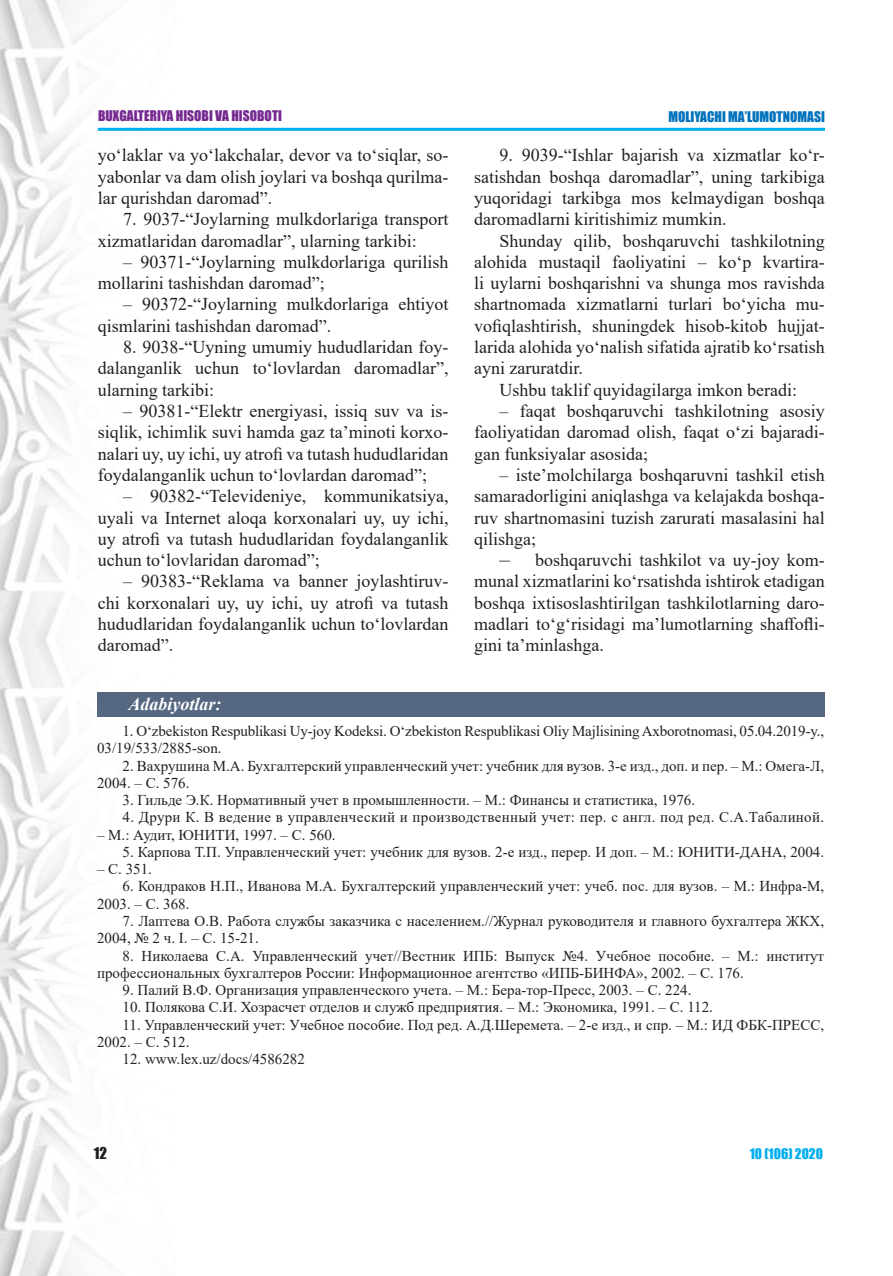
<style>
.page{position:relative;width:893px;height:1276px;background:#fff}
.page>*{position:absolute;margin:0;border:0;box-sizing:border-box;transform-origin:0 0}
.t1{font:18px/21.3px "Times New Roman";color:#231f20;text-align:justify}
.t2{font:italic 700 18px "Times New Roman";color:#fff}
.Footnote_text{font:15px/17.2px "Times New Roman";color:#231f20}
.Footnote_text-2{font:15px "Times New Roman";letter-spacing:.02em;color:#231f20}
.t3{font:15px "Impact";color:#231f20}
.t4{font:13.5px "Impact";color:#762a91}
.t5{font:13.5px "Impact";color:#0072bc}
.t6{font:13.5px "Impact";color:#00aeef}
.s1{font-size:21px}
</style>
<div class="page">
<img style="left:0;top:0;width:196px;height:1276px">
<hr style="left:98px;top:128px;width:727px;height:3px;background:#00aeef">
<div style="left:97px;top:692px;width:727px;height:24px;background:#566782"></div>
<p class="t4" style="left:98px;top:105px;width:186px">BUXGALTERIYA HISOBI VA HISOBOTI</p>
<p class="t1" style="left:98px;top:144px;width:352px">yo‘laklar va yo‘lakchalar, devor va to‘siqlar, so&shy;yabonlar va dam olish joylari va boshqa qurilma&shy;lar qurishdan daromad”.</p>
<p class="t1" style="left:98px;top:208px;width:352px;text-indent:26px">7. 9037-“Joylarning mulkdorlariga transport xizmatlaridan daromadlar”, ularning tarkibi:</p>
<p class="t1" style="left:98px;top:251px;width:352px;text-indent:26px">– 90371-“Joylarning mulkdorlariga qurilish mollarini tashishdan daromad”;</p>
<p class="t1" style="left:98px;top:293px;width:352px;text-indent:26px">– 90372-“Joylarning mulkdorlariga ehtiyot qismlarini tashishdan daromad”.</p>
<p class="t1" style="left:98px;top:336px;width:352px;text-indent:26px">8. 9038-“Uyning umumiy hududlaridan foy&shy;dalanganlik uchun to‘lovlardan daromadlar”, ularning tarkibi:</p>
<p class="t1" style="left:98px;top:400px;width:352px;text-indent:26px">– 90381-“Elektr energiyasi, issiq suv va is&shy;siqlik, ichimlik suvi hamda gaz ta’minoti korxo&shy;nalari uy, uy ichi, uy atrofi va tutash hududlaridan foydalanganlik uchun to‘lovlardan daromad”;</p>
<p class="t1" style="left:98px;top:485px;width:352px;text-indent:26px">– 90382-“Televideniye, kommunikatsiya, uyali va Internet aloqa korxonalari uy, uy ichi, uy atrofi va tutash hududlaridan foydalanganlik uchun to‘lovlaridan daromad”;</p>
<p class="t1" style="left:98px;top:570px;width:352px;text-indent:26px">– 90383-“Reklama va banner joylashtiruv&shy;chi korxonalari uy, uy ichi, uy atrofi va tutash hududlaridan foydalanganlik uchun to‘lovlardan daromad”.</p>
<p class="t5" style="left:668px;top:106px;width:158px">MOLIYACHI MA’LUMOTNOMASI</p>
<p class="t1" style="left:474px;top:144px;width:352px;text-indent:26px">9. 9039-“Ishlar bajarish va xizmatlar ko‘r&shy;satishdan boshqa daromadlar”, uning tarkibiga yuqoridagi tarkibga mos kelmaydigan boshqa daromadlarni kiritishimiz mumkin.</p>
<p class="t1" style="left:474px;top:229px;width:352px;text-indent:26px">Shunday qilib, boshqaruvchi tashkilotning alohida mustaqil faoliyatini – ko‘p kvartira&shy;li uylarni boshqarishni va shunga mos ravishda shartnomada xizmatlarni turlari bo‘yicha mu&shy;vofiqlashtirish, shuningdek hisob-kitob hujjat&shy;larida alohida yo‘nalish sifatida ajratib ko‘rsatish ayni zaruratdir.</p>
<p class="t1" style="left:500px;top:378px;width:299px">Ushbu taklif quyidagilarga imkon beradi:</p>
<p class="t1" style="left:474px;top:400px;width:352px;text-indent:26px">– faqat boshqaruvchi tashkilotning asosiy faoliyatidan daromad olish, faqat o‘zi bajaradi&shy;gan funksiyalar asosida;</p>
<p class="t1" style="left:474px;top:464px;width:352px;text-indent:26px">– iste’molchilarga boshqaruvni tashkil etish samaradorligini aniqlashga va kelajakda boshqa&shy;ruv shartnomasini tuzish zarurati masalasini hal qilishga;</p>
<p class="t1" style="left:474px;top:549px;width:352px;text-indent:26px"><span class="s1">–</span> boshqaruvchi tashkilot va uy-joy kom&shy;munal xizmatlarini ko‘rsatishda ishtirok etadigan boshqa ixtisoslashtirilgan tashkilotlarning daro&shy;madlari to‘g‘risidagi ma’lumotlarning shaffofli&shy;gini ta’minlashga.</p>
<p class="t2" style="left:129px;top:692px;width:95px">Adabiyotlar:</p>
<p class="Footnote_text" style="left:97px;top:722px;width:729px;text-indent:26px">1. O‘zbekiston Respublikasi Uy-joy Kodeksi. O‘zbekiston Respublikasi Oliy Majlisining Axborotnomasi, 05.04.2019-y.,<br>03/19/533/2885-son.</p>
<p class="Footnote_text" style="left:97px;top:756px;width:729px;text-indent:26px">2. Вахрушина М.А. Бухгалтерский управленческий учет: учебник для вузов. 3-е изд., доп. и пер. – М.: Омега-Л,<br>2004. – С. 576.</p>
<p class="Footnote_text" style="left:123px;top:791px;width:574px">3. Гильде Э.К. Нормативный учет в промышленности. – М.: Финансы и статистика, 1976.</p>
<p class="Footnote_text-2" style="left:123px;top:807px;width:703px">4. Друри К. В ведение в управленческий и производственный учет: пер. с англ. под ред. С.А.Табалиной.</p>
<p class="Footnote_text" style="left:97px;top:825px;width:240px">– М.: Аудит, ЮНИТИ, 1997. – С. 560.</p>
<p class="Footnote_text" style="left:123px;top:843px;width:703px">5. Карпова Т.П. Управленческий учет: учебник для вузов. 2-е изд., перер. И доп. – М.: ЮНИТИ-ДАНА, 2004.</p>
<p class="Footnote_text" style="left:97px;top:860px;width:57px">– С. 351.</p>
<p class="Footnote_text" style="left:97px;top:877px;width:729px;text-indent:26px">6. Кондраков Н.П., Иванова М.А. Бухгалтерский управленческий учет: учеб. пос. для вузов. – М.: Инфра-М,<br>2003. – С. 368.</p>
<p class="Footnote_text" style="left:97px;top:912px;width:729px;text-indent:26px">7. Лаптева О.В. Работа службы заказчика с населением.//Журнал руководителя и главного бухгалтера ЖКХ,<br>2004, № 2 ч. I. – С. 15-21.</p>
<p class="Footnote_text" style="left:97px;top:946px;width:729px;text-indent:26px">8. Николаева С.А. Управленческий учет//Вестник ИПБ: Выпуск №4. Учебное пособие. – М.: институт профессиональных бухгалтеров России: Информационное агентство «ИПБ-БИНФА», 2002. – С. 176.</p>
<p class="Footnote_text" style="left:123px;top:981px;width:570px">9. Палий В.Ф. Организация управленческого учета. – М.: Бера-тор-Пресс, 2003. – С. 224.</p>
<p class="Footnote_text" style="left:123px;top:998px;width:592px">10. Полякова С.И. Хозрасчет отделов и служб предприятия. – М.: Экономика, 1991. – С. 112.</p>
<p class="Footnote_text" style="left:97px;top:1015px;width:729px;text-indent:26px">11. Управленческий учет: Учебное пособие. Под ред. А.Д.Шеремета. – 2-е изд., и спр. – М.: ИД ФБК-ПРЕСС,<br>2002. – С. 512.</p>
<p class="Footnote_text" style="left:123px;top:1050px;width:184px">12. www.lex.uz/docs/4586282</p>
<p class="t3" style="left:94px;top:1141px;width:15px">12</p>
<p class="t6" style="left:750px;top:1143px;width:75px">10 (106) 2020</p>
</div>
